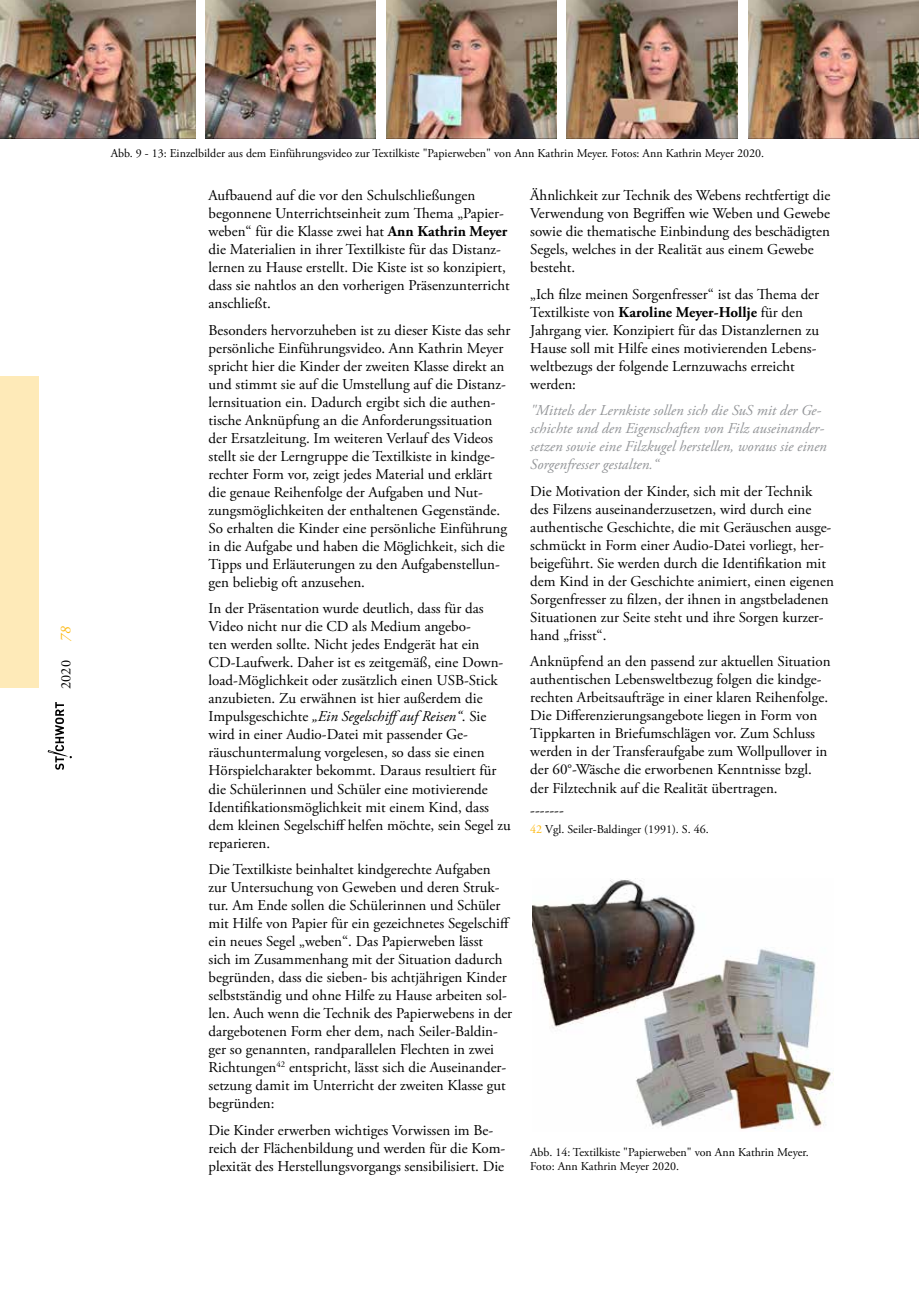
<style>
.page{position:relative;width:919px;height:1289px;background:#fff}
.page>*{position:absolute;margin:0;border:0;box-sizing:border-box;transform-origin:0 0}
.t1{font:15px/18px "Adobe Garamond Pro";color:#000}
.t2{font:italic 15px/18px "Adobe Garamond Pro";color:#939598}
.t3{font:14.25px "Adobe Garamond Pro";color:#000}
.t4{font:12px/14.4px "Adobe Garamond Pro";color:#000}
.s1{font-style:italic;font-size:15px;color:#fdb913}
.s2{font-weight:700}
.s3{font-style:italic}
.s4{color:#fdb913}
</style>
<div class="page">
<svg style="left:48px;top:702px;width:24px;height:68px"></svg>
<div style="left:0;top:377px;width:38px;height:311px;background:#feeab8"></div>
<img style="left:0;top:0;width:196px;height:138px">
<img style="left:205px;top:0;width:170px;height:138px">
<img style="left:386px;top:0;width:170px;height:138px">
<img style="left:748px;top:0;width:170px;height:138px">
<img style="left:566px;top:0;width:171px;height:138px">
<img style="left:533px;top:878px;width:300px;height:252px">
<p class="t3" style="left:57px;top:689px;width:64px;rotate:-90deg">2020 <span class="s1">78</span></p>
<p class="t4" style="left:111px;top:146px;width:655px">Abb. 9 - 13: Einzelbilder aus dem Einführungsvideo zur Textilkiste "Papierweben" von Ann Kathrin Meyer. Fotos: Ann Kathrin Meyer 2020.</p>
<p class="t1" style="left:208px;top:187px;width:303px">Aufbauend auf die vor den Schulschließungen begonnene Unterrichtseinheit zum Thema „Papier&shy;weben“ für die Klasse zwei hat <span class="s2">Ann Kathrin Meyer </span>die Materialien in ihrer Textilkiste für das Distanz&shy;lernen zu Hause erstellt. Die Kiste ist so konzipiert, dass sie nahtlos an den vorherigen Präsenzunterricht anschließt.</p>
<p class="t1" style="left:208px;top:321px;width:303px">Besonders hervorzuheben ist zu dieser Kiste das sehr persönliche Einführungsvideo. Ann Kathrin Meyer spricht hier die Kinder der zweiten Klasse direkt an und stimmt sie auf die Umstellung auf die Distanz&shy;lernsituation ein. Dadurch ergibt sich die authen&shy;tische Anknüpfung an die Anforderungssituation der Ersatzleitung. Im weiteren Verlauf des Videos stellt sie der Lerngruppe die Textilkiste in kindge&shy;rechter Form vor, zeigt jedes Material und erklärt die genaue Reihenfolge der Aufgaben und Nut&shy;zungsmöglichkeiten der enthaltenen Gegenstände.<br>So erhalten die Kinder eine persönliche Einführung in die Aufgabe und haben die Möglichkeit, sich die Tipps und Erläuterungen zu den Aufgabenstellun&shy;gen beliebig oft anzusehen.</p>
<p class="t1" style="left:208px;top:600px;width:304px">In der Präsentation wurde deutlich, dass für das Video nicht nur die CD als Medium angebo-<br>ten werden sollte. Nicht jedes Endgerät hat ein CD-Laufwerk. Daher ist es zeitgemäß, eine Down&shy;load-Möglichkeit oder zusätzlich einen USB-Stick anzubieten. Zu erwähnen ist hier außerdem die Impulsgeschichte <span class="s3">„Ein Segelschiffauf Reisen“</span>. Sie wird in einer Audio-Datei mit passender Ge&shy;räuschuntermalung vorgelesen, so dass sie einen Hörspielcharakter bekommt. Daraus resultiert für die Schülerinnen und Schüler eine motivierende Identifikationsmöglichkeit mit einem Kind, dass dem kleinen Segelschiff helfen möchte, sein Segel zu reparieren.</p>
<p class="t1" style="left:208px;top:860px;width:305px">Die Textilkiste beinhaltet kindgerechte Aufgaben zur Untersuchung von Geweben und deren Struk&shy;tur. Am Ende sollen die Schülerinnen und Schüler mit Hilfe von Papier für ein gezeichnetes Segelschiff ein neues Segel „weben“. Das Papierweben lässt<br>sich im Zusammenhang mit der Situation dadurch begründen, dass die sieben- bis achtjährigen Kinder selbstständig und ohne Hilfe zu Hause arbeiten sol&shy;len. Auch wenn die Technik des Papierwebens in der dargebotenen Form eher dem, nach Seiler-Baldin&shy;ger so genannten, randparallelen Flechten in zwei Richtungen<sup>42</sup> entspricht, lässt sich die Auseinander&shy;setzung damit im Unterricht der zweiten Klasse gut begründen:</p>
<p class="t1" style="left:208px;top:1121px;width:298px">Die Kinder erwerben wichtiges Vorwissen im Be&shy;reich der Flächenbildung und werden für die Kom&shy;plexität des Herstellungsvorgangs sensibilisiert. Die</p>
<p class="t1" style="left:530px;top:187px;width:301px">Ähnlichkeit zur Technik des Webens rechtfertigt die Verwendung von Begriffen wie Weben und Gewebe sowie die thematische Einbindung des beschädigten Segels, welches in der Realität aus einem Gewebe besteht.</p>
<p class="t1" style="left:530px;top:285px;width:290px">„Ich filze meinen Sorgenfresser“ ist das Thema der Textilkiste von <span class="s2">Karoline Meyer-Hollje</span> für den Jahrgang vier. Konzipiert für das Distanzlernen zu Hause soll mit Hilfe eines motivierenden Lebens&shy;weltbezugs der folgende Lernzuwachs erreicht werden:</p>
<p class="t2" style="left:530px;top:402px;width:298px">"Mittels der Lernkiste sollen sich die SuS mit der Ge&shy;schichte und den Eigenschaften von Filz auseinander&shy;setzen sowie eine Filzkugel herstellen, woraus sie einen Sorgenfresser gestalten.“</p>
<p class="t1" style="left:530px;top:482px;width:305px">Die Motivation der Kinder, sich mit der Technik des Filzens auseinanderzusetzen, wird durch eine authentische Geschichte, die mit Geräuschen ausge&shy;schmückt in Form einer Audio-Datei vorliegt, her&shy;beigeführt. Sie werden durch die Identifikation mit dem Kind in der Geschichte animiert, einen eigenen Sorgenfresser zu filzen, der ihnen in angstbeladenen Situationen zur Seite steht und ihre Sorgen kurzer&shy;hand „frisst“.</p>
<p class="t1" style="left:530px;top:653px;width:302px">Anknüpfend an den passend zur aktuellen Situation authentischen Lebensweltbezug folgen die kindge&shy;rechten Arbeitsaufträge in einer klaren Reihenfolge.<br>Die Differenzierungsangebote liegen in Form von Tippkarten in Briefumschlägen vor. Zum Schluss werden in der Transferaufgabe zum Wollpullover in der 60°-Wäsche die erworbenen Kenntnisse bzgl. der Filztechnik auf die Realität übertragen.</p>
<p class="t1" style="left:530px;top:801px;width:35px">-------</p>
<p class="t4" style="left:530px;top:822px;width:180px"><span class="s4">42</span> Vgl. Seiler-Baldinger (1991). S. 46.</p>
<p class="t4" style="left:530px;top:1145px;width:280px">Abb. 14: Textilkiste "Papierweben" von Ann Kathrin Meyer.<br>Foto: Ann Kathrin Meyer 2020.</p>
</div>
